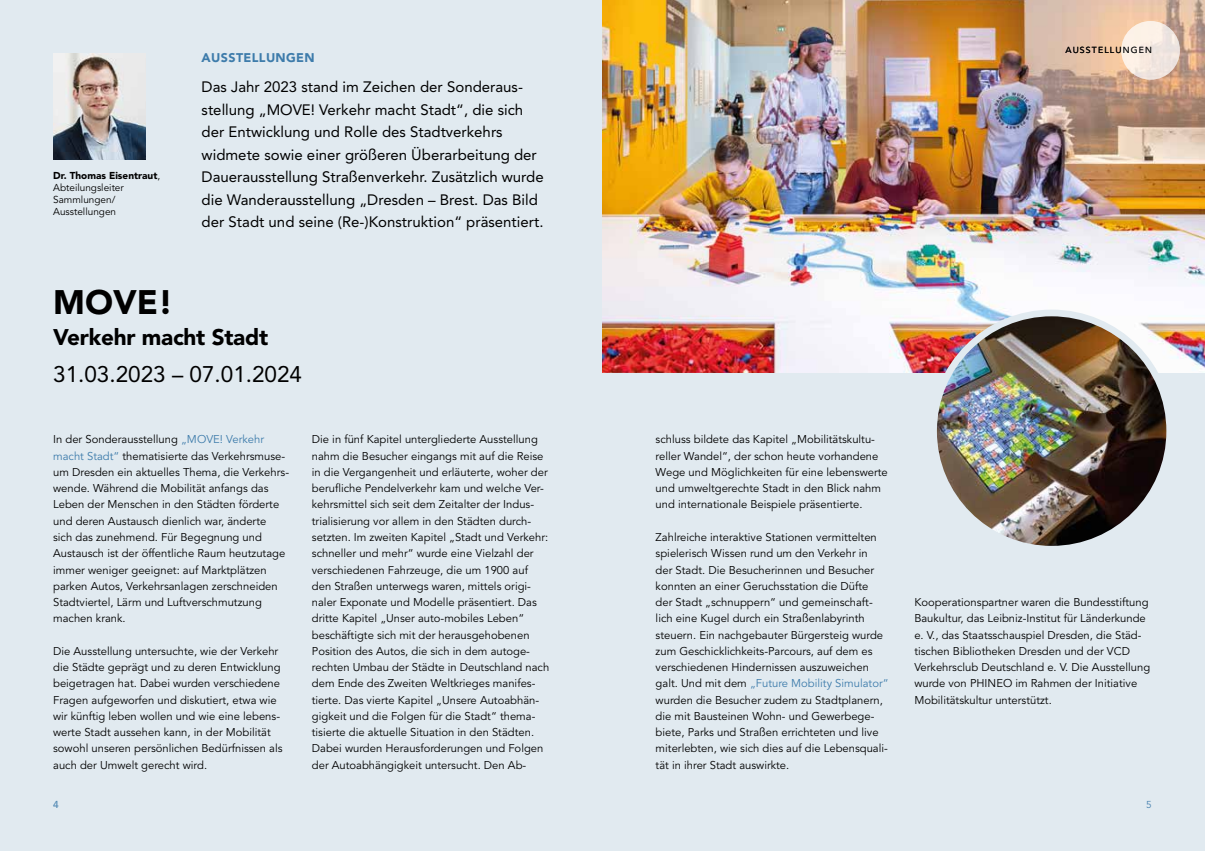
<style>
.page{position:relative;width:1205px;height:851px;background:#fff}
.page>*{position:absolute;margin:0;border:0;box-sizing:border-box;transform-origin:0 0}
.t1{font:900 33.75px "Avenir LT Std";color:#000}
.t2{font:22.5px "Avenir LT Std";color:#000}
.t3{font:900 22.5px "Avenir LT Std";letter-spacing:-.01em;color:#000}
.t4{font:15px/22.5px "Avenir LT Std";color:#000}
.t5{font:900 12.5px "Avenir LT Std";letter-spacing:.03em;color:#3e7cab}
.t6{font:11.25px/16.2px "Avenir LT Std";color:#000}
.t7{font:10px/12px "Avenir LT Std";color:#000}
.t8{font:10px "Avenir LT Std";color:#3e7cab}
.t9{font:8.75px "Avenir LT Std";letter-spacing:.13em;color:#000}
.s1{font-weight:900}
.s2{color:#3e7cab}
</style>
<div class="page">
<div style="left:0;top:0;width:1205px;height:850px;background:#e1eaf0"></div>
<img style="left:602px;top:0;width:603px;height:372px">
<img style="left:53px;top:53px;width:92px;height:106px">
<div style="left:1121px;top:21px;width:59px;height:59px;background:linear-gradient(to right,#fff3e6,#ebe2dd);border-radius:50%"></div>
<img style="left:933px;top:313px;width:234px;height:231px">
<div style="left:930px;top:309px;width:243px;height:243px;border:7px solid #e1eaf0;border-radius:50%"></div>
<p class="t7" style="left:53px;top:170px;width:109px"><span class="s1">Dr. Thomas Eisentraut</span>,<br>Abteilungsleiter<br>Sammlungen/<br>Ausstellungen</p>
<p class="t5" style="left:202px;top:50px;width:115px">AUSSTELLUNGEN</p>
<p class="t4" style="left:202px;top:76px;width:344px">Das Jahr 2023 stand im Zeichen der Sonderaus&shy;stellung „MOVE! Verkehr macht Stadt“, die sich der Entwicklung und Rolle des Stadtverkehrs widmete sowie einer größeren Überarbeitung der Dauerausstellung Straßenverkehr. Zusätzlich wurde die Wanderausstellung „Dresden – Brest. Das Bild der Stadt und seine (Re-)Konstruktion“ präsentiert.</p>
<h1 class="t1" style="left:53px;top:281px;width:121px">MOVE!</h1>
<h2 class="t3" style="left:53px;top:323px;width:217px">Verkehr macht Stadt</h2>
<h2 class="t2" style="left:53px;top:361px;width:250px">31.03.2023 – 07.01.2024</h2>
<p class="t6" style="left:53px;top:431px;width:237px">In der Sonderausstellung <span class="s2">„MOVE! Verkehr macht Stadt“</span> thematisierte das Verkehrsmuse&shy;um Dresden ein aktuelles Thema, die Verkehrs&shy;wende. Während die Mobilität anfangs das Leben der Menschen in den Städten förderte und deren Austausch dienlich war, änderte<br>sich das zunehmend. Für Begegnung und Austausch ist der öffentliche Raum heutzutage immer weniger geeignet: auf Marktplätzen parken Autos, Verkehrsanlagen zerschneiden Stadtviertel, Lärm und Luftverschmutzung machen krank.</p>
<p class="t6" style="left:53px;top:643px;width:231px">Die Ausstellung untersuchte, wie der Verkehr die Städte geprägt und zu deren Entwicklung beigetragen hat. Dabei wurden verschiedene Fragen aufgeworfen und diskutiert, etwa wie wir künftig leben wollen und wie eine lebens&shy;werte Stadt aussehen kann, in der Mobilität sowohl unseren persönlichen Bedürfnissen als auch der Umwelt gerecht wird.</p>
<p class="t6" style="left:312px;top:431px;width:239px">Die in fünf Kapitel untergliederte Ausstellung nahm die Besucher eingangs mit auf die Reise in die Vergangenheit und erläuterte, woher der berufliche Pendelverkehr kam und welche Ver&shy;kehrsmittel sich seit dem Zeitalter der Indus&shy;trialisierung vor allem in den Städten durch&shy;setzten. Im zweiten Kapitel „Stadt und Verkehr: schneller und mehr“ wurde eine Vielzahl der verschiedenen Fahrzeuge, die um 1900 auf den Straßen unterwegs waren, mittels origi&shy;naler Exponate und Modelle präsentiert. Das dritte Kapitel „Unser auto-mobiles Leben“ beschäftigte sich mit der herausgehobenen Position des Autos, die sich in dem autoge&shy;rechten Umbau der Städte in Deutschland nach dem Ende des Zweiten Weltkrieges manifes&shy;tierte. Das vierte Kapitel „Unsere Autoabhän&shy;gigkeit und die Folgen für die Stadt“ thema&shy;tisierte die aktuelle Situation in den Städten.<br>Dabei wurden Herausforderungen und Folgen der Autoabhängigkeit untersucht. Den Ab-</p>
<p class="t9" style="left:1065px;top:45px;width:88px">AUSSTELLUNGEN</p>
<p class="t6" style="left:656px;top:431px;width:234px">schluss bildete das Kapitel „Mobilitätskultu&shy;reller Wandel“, der schon heute vorhandene Wege und Möglichkeiten für eine lebenswerte und umweltgerechte Stadt in den Blick nahm und internationale Beispiele präsentierte.</p>
<p class="t6" style="left:656px;top:529px;width:234px">Zahlreiche interaktive Stationen vermittelten spielerisch Wissen rund um den Verkehr in<br>der Stadt. Die Besucherinnen und Besucher konnten an einer Geruchsstation die Düfte<br>der Stadt „schnuppern“ und gemeinschaft&shy;lich eine Kugel durch ein Straßenlabyrinth steuern. Ein nachgebauter Bürgersteig wurde zum Geschicklichkeits-Parcours, auf dem es verschiedenen Hindernissen auszuweichen galt. Und mit dem <span class="s2">„Future Mobility Simulator“ </span>wurden die Besucher zudem zu Stadtplanern, die mit Bausteinen Wohn- und Gewerbege&shy;biete, Parks und Straßen errichteten und live miterlebten, wie sich dies auf die Lebensquali&shy;tät in ihrer Stadt auswirkte.</p>
<p class="t6" style="left:914px;top:594px;width:237px">Kooperationspartner waren die Bundesstiftung Baukultur, das Leibniz-Institut für Länderkunde e. V., das Staatsschauspiel Dresden, die Städ&shy;tischen Bibliotheken Dresden und der VCD Verkehrsclub Deutschland e. V. Die Ausstellung wurde von PHINEO im Rahmen der Initiative Mobilitätskultur unterstützt.</p>
<p class="t8" style="left:53px;top:798px;width:7px">4</p>
<p class="t8" style="left:1146px;top:798px;width:7px">5</p>
</div>
